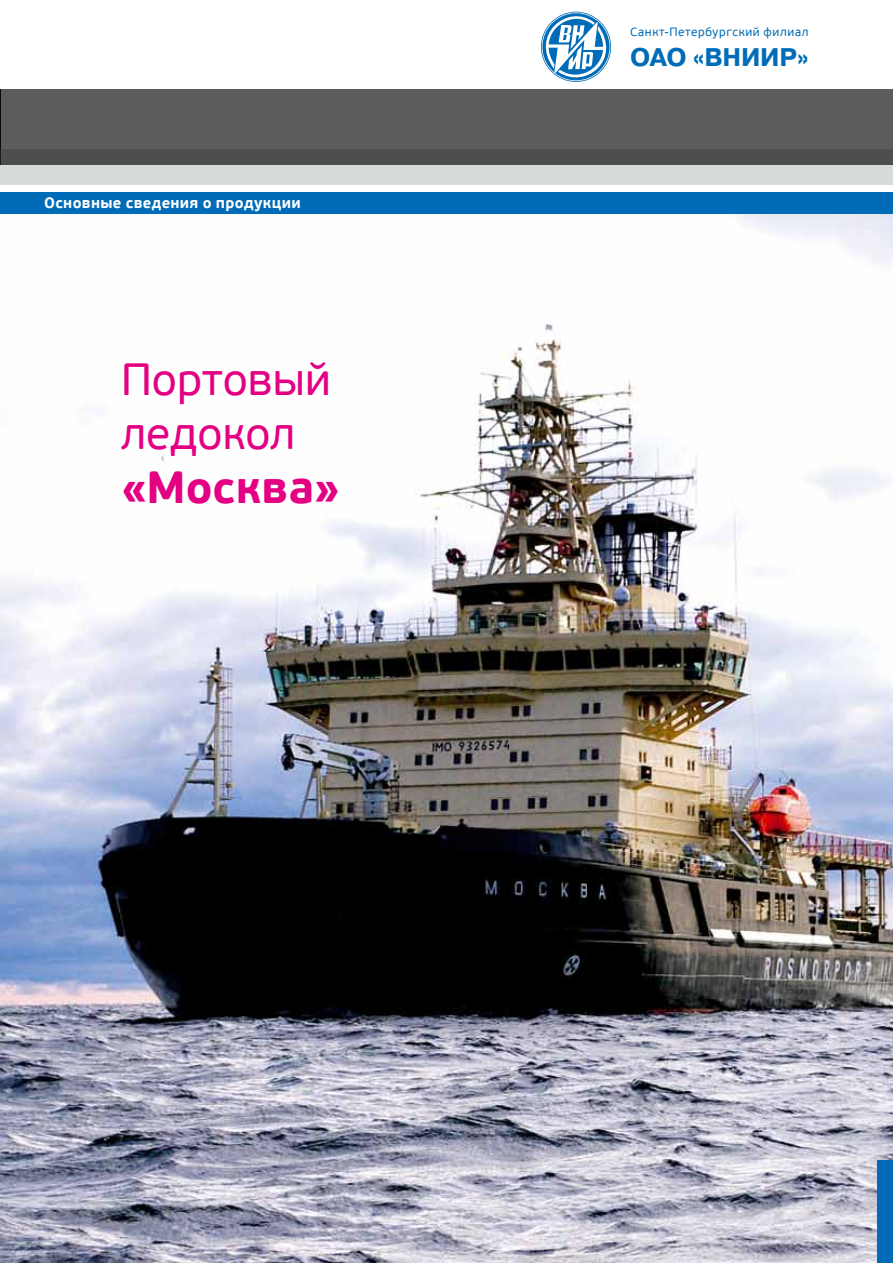
<style>
.page{position:relative;width:893px;height:1263px;background:#fff}
.page>*{position:absolute;margin:0;border:0;box-sizing:border-box;transform-origin:0 0}
.t1{font:45px/54px "PF Beau Sans Pro";color:#e40083}
.t2{font:700 45px "PF Beau Sans Pro";color:#e40083}
.t3{font:700 25.5px "Pragmatica C";letter-spacing:-.015em;color:#006cb8}
.t4{font:700 15px "PF Beau Sans Pro";letter-spacing:.02em;color:#fff}
.t5{font:12px "PF Beau Sans Pro";letter-spacing:.05em;color:#006cb8}
</style>
<div class="page">
<div style="left:0;top:150px;width:893px;height:35px;background:#d8dbdc"></div>
<div style="left:0;top:193px;width:893px;height:21px;background:#006cb8"></div>
<div style="left:0;top:89px;width:893px;height:76px;background:linear-gradient(to right,#595959,#595959)"></div>
<svg style="left:529px;top:11px;width:93px;height:79px"></svg>
<img style="left:1px;top:214px;width:892px;height:1049px">
<div style="left:877px;top:1161px;width:16px;height:102px;background:#006cb8"></div>
<p class="t4" style="left:44px;top:193px;width:258px">Основные сведения о продукции</p>
<h1 class="t1" style="left:121px;top:354px;width:211px">Портовый ледокол</h1>
<h1 class="t2" style="left:121px;top:460px;width:220px">«Москва»</h1>
<p class="t5" style="left:630px;top:25px;width:180px">Санкт-Петербургский филиал</p>
<h2 class="t3" style="left:630px;top:43px;width:180px">ОАО «ВНИИР»</h2>
</div>
